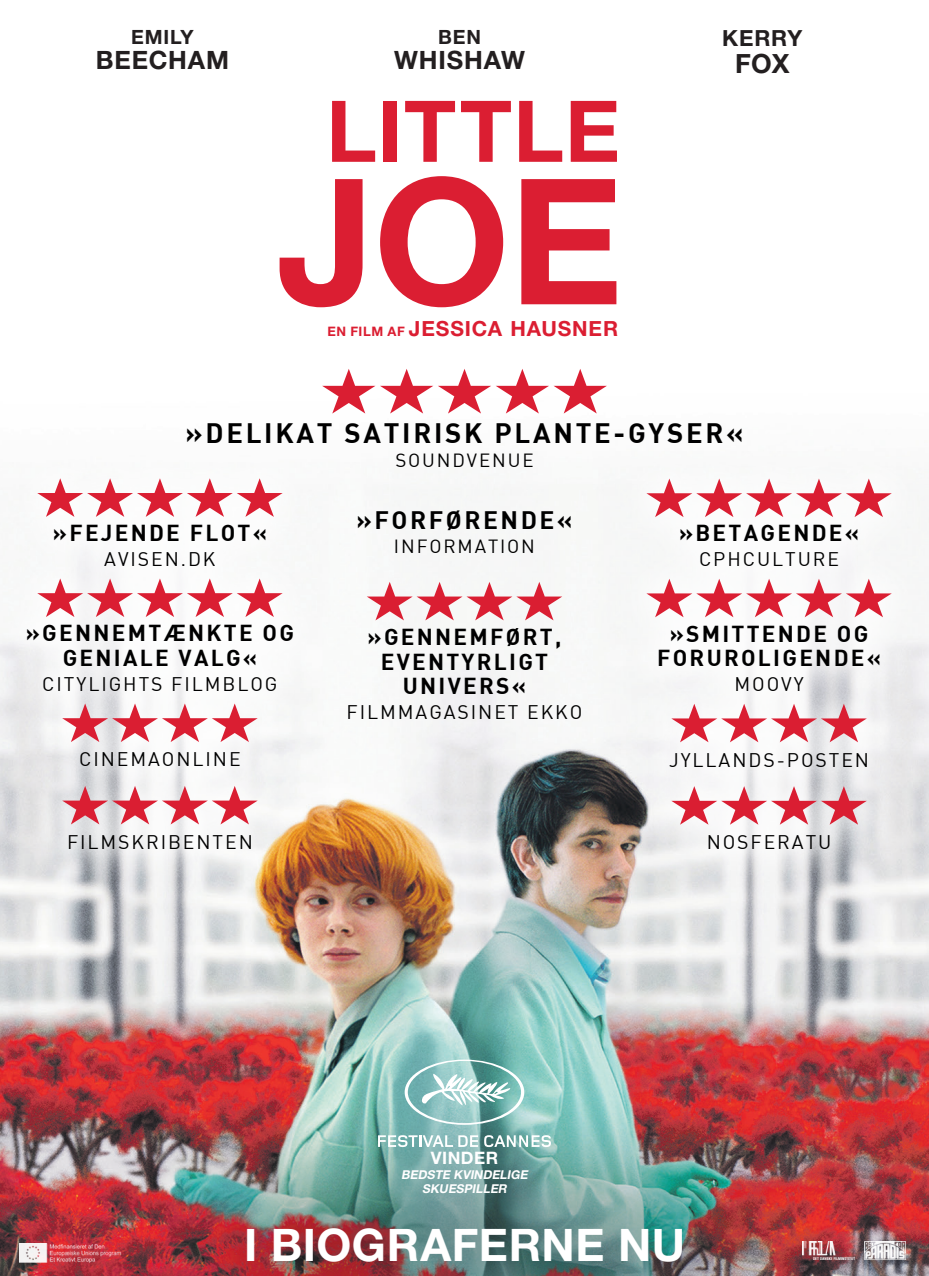
<style>
.page{position:relative;width:929px;height:1276px;background:#fff}
.page>*{position:absolute;margin:0;border:0;box-sizing:border-box;transform-origin:0 0}
.t1{font:700 175.25px "Helvetica Neue LT Pro";color:#db1e32}
.t2{font:700 85.25px "Helvetica Neue LT Pro";letter-spacing:.015em;color:#db1e32}
.t3{font:62.5px "Zapf Dingbats ITC";color:#da1e32;scale:1.13 1}
.t4{font:53.75px "Zapf Dingbats ITC";color:#da1e32;scale:1.13 1}
.t5{font:700 45px "Helvetica Neue LT Pro";letter-spacing:.015em;color:#fff}
.t6{font:27.5px "DIN Bold";letter-spacing:.1em;color:#000}
.t7{font:700 26.5px "Helvetica Neue LT Pro";color:#231f20}
.t8{font:700 25.25px "Helvetica Neue LT Pro";letter-spacing:.035em;color:#231f20}
.t9{font:24.75px "DIN Bold";letter-spacing:.1em;color:#000}
.t10{font:22.5px/24.8px "DIN Bold";letter-spacing:.1em;color:#000;text-align:center}
.t11{font:700 22.25px "Helvetica Neue LT Pro";letter-spacing:.035em;color:#231f20}
.t12{font:700 21px "Helvetica Neue LT Pro";letter-spacing:.04em;color:#db1e32}
.t13{font:700 19.75px "Helvetica Neue LT Pro";letter-spacing:.04em;color:#231f20}
.t14{font:19.25px "DIN";letter-spacing:.1em;color:#000}
.t15{font:18.75px "DIN";letter-spacing:.1em;color:#000}
.t16{font:700 17.25px "Helvetica Neue LT Pro";letter-spacing:.03em;color:#fff}
.t17{font:italic 700 12.25px/14.8px "Helvetica Neue LT Pro";color:#fff;text-align:center}
.s1{font-size:13px}
</style>
<div class="page">
<img style="left:0;top:488px;width:928px;height:788px">
<div style="left:116px;top:1092px;width:696px;height:184px;background:#231f20;opacity:.75"></div>
<img style="left:864px;top:1241px;width:41px;height:18px">
<img style="left:802px;top:1241px;width:52px;height:18px">
<img style="left:20px;top:1243px;width:158px;height:19px">
<svg style="left:378px;top:1135px;width:100px;height:12px"></svg>
<svg style="left:484px;top:1135px;width:67px;height:12px"></svg>
<svg style="left:404px;top:1059px;width:120px;height:65px;background:#93c3c1"></svg>
<div style="left:0;top:444px;width:328px;height:441px;background:#fff;opacity:.75"></div>
<div style="left:612px;top:444px;width:314px;height:441px;background:#fff;opacity:.75"></div>
<p class="t13" style="left:131px;top:25px;width:64px">EMILY</p>
<h3 class="t8" style="left:96px;top:45px;width:135px">BEECHAM</h3>
<p class="t13" style="left:438px;top:25px;width:44px">BEN</p>
<h3 class="t8" style="left:394px;top:45px;width:132px">WHISHAW</h3>
<h2 class="t2" style="left:326px;top:79px;width:295px">LITTLE</h2>
<h1 class="t1" style="left:277px;top:133px;width:347px">JOE</h1>
<p class="t12" style="left:327px;top:316px;width:292px"><span class="s1">EN FILM AF</span> JESSICA HAUSNER</p>
<p class="t11" style="left:722px;top:25px;width:82px">KERRY</p>
<h3 class="t7" style="left:735px;top:47px;width:56px">FOX</h3>
<h3 class="t3" style="left:320px;top:362px;width:257px">★★★★★</h3>
<h3 class="t6" style="left:185px;top:414px;width:559px">»DELIKAT SATIRISK PLANTE-GYSER«</h3>
<p class="t15" style="left:395px;top:448px;width:140px">SOUNDVENUE</p>
<h3 class="t4" style="left:35px;top:472px;width:222px">★★★★★</h3>
<p class="t10" style="left:53px;top:519px;width:215px">»FEJENDE FLOT«</p>
<p class="t14" style="left:104px;top:547px;width:113px">AVISEN.DK</p>
<h3 class="t4" style="left:35px;top:572px;width:222px">★★★★★</h3>
<p class="t10" style="left:26px;top:620px;width:269px">»GENNEMTÆNKTE OG<br>GENIALE VALG«</p>
<p class="t14" style="left:42px;top:672px;width:237px">CITYLIGHTS FILMBLOG</p>
<h3 class="t4" style="left:60px;top:697px;width:178px">★★★★</h3>
<p class="t14" style="left:79px;top:747px;width:163px">CINEMAONLINE</p>
<h3 class="t4" style="left:60px;top:780px;width:178px">★★★★</h3>
<p class="t14" style="left:67px;top:829px;width:187px">FILMSKRIBENTEN</p>
<p class="t9" style="left:356px;top:503px;width:217px">»FORFØRENDE«</p>
<p class="t15" style="left:394px;top:534px;width:142px">INFORMATION</p>
<h3 class="t4" style="left:365px;top:576px;width:178px">★★★★</h3>
<p class="t10" style="left:367px;top:623px;width:195px">»GENNEMFØRT,<br>EVENTYRLIGT<br>UNIVERS«</p>
<p class="t14" style="left:346px;top:700px;width:237px">FILMMAGASINET EKKO</p>
<h3 class="t4" style="left:644px;top:473px;width:222px">★★★★★</h3>
<p class="t10" style="left:679px;top:520px;width:182px">»BETAGENDE«</p>
<p class="t14" style="left:699px;top:547px;width:142px">CPHCULTURE</p>
<h3 class="t4" style="left:644px;top:573px;width:222px">★★★★★</h3>
<p class="t10" style="left:657px;top:620px;width:225px">»SMITTENDE OG<br>FORUROLIGENDE«</p>
<p class="t14" style="left:734px;top:672px;width:71px">MOOVY</p>
<h3 class="t4" style="left:669px;top:698px;width:178px">★★★★</h3>
<p class="t14" style="left:669px;top:747px;width:201px">JYLLANDS-POSTEN</p>
<h3 class="t4" style="left:669px;top:780px;width:178px">★★★★</h3>
<p class="t14" style="left:706px;top:830px;width:126px">NOSFERATU</p>
<p class="t16" style="left:430px;top:1147px;width:69px">VINDER</p>
<p class="t17" style="left:401px;top:1166px;width:130px">BEDSTE KVINDELIGE<br>SKUESPILLER</p>
<h3 class="t5" style="left:244px;top:1217px;width:442px">I BIOGRAFERNE NU</h3>
</div>
